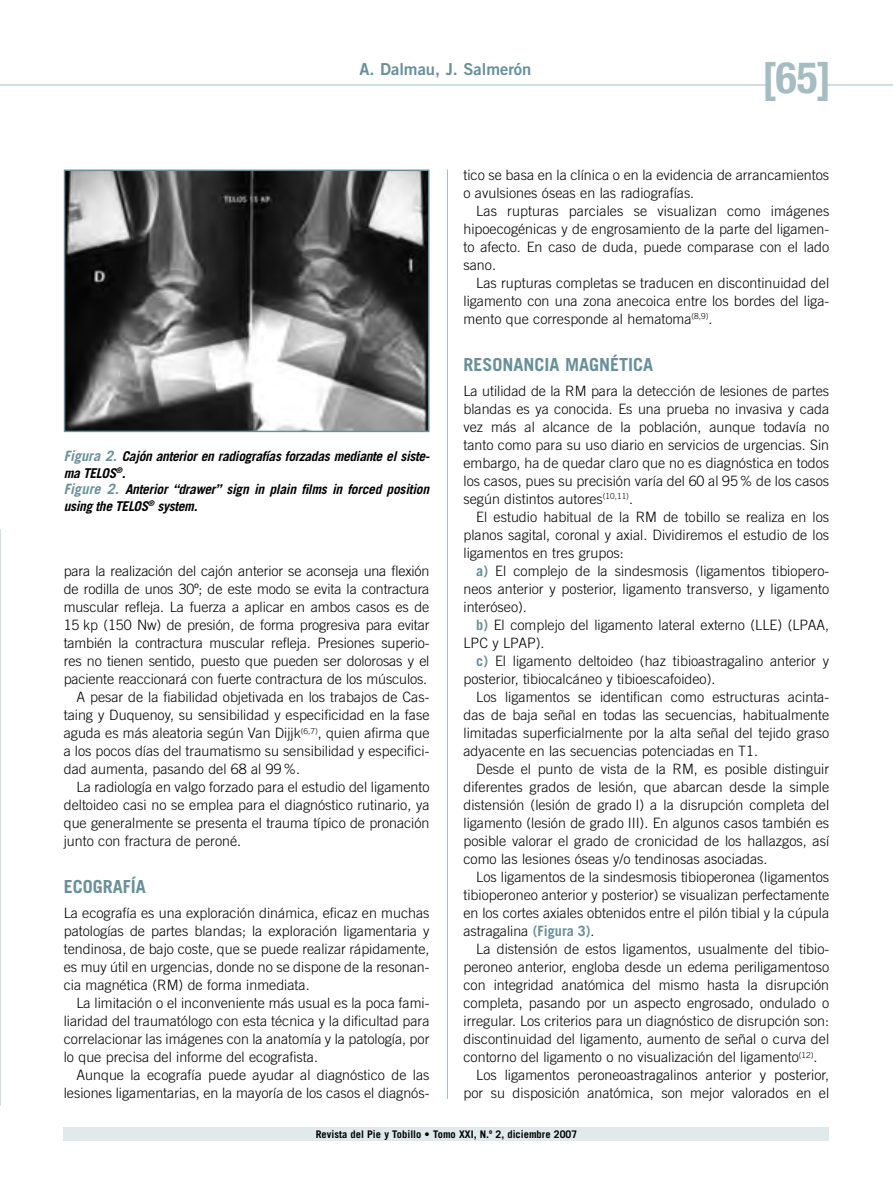
<style>
.page{position:relative;width:893px;height:1191px;background:#fff}
.page>*{position:absolute;margin:0;border:0;box-sizing:border-box;transform-origin:0 0}
._00-00B-Folio_impar{font:700 condensed 43.5px "Helvetica Neue";color:#a4bcc2}
._04_01-Ladillo_1{font:700 18px "Trade Gothic";color:#67909a}
._00_01-Cintillo{font:16.5px "Trade Gothic Bold Two";color:#67909a}
._05_02_Texto_general{font:300 14.25px/18px "Trade Gothic";color:#000;text-align:justify}
._08_01-Pie_de_figura{font:italic 700 13.5px/16.5px "Trade Gothic";letter-spacing:-.025em;color:#000}
.t1{font:700 10.5px "Trade Gothic";color:#000}
.s1{font-size:14.25px;color:#67909a}
.s2{font-weight:700;color:#67909a}
</style>
<div class="page">
<hr style="left:0;top:529px;width:1px;height:577px;background:#a4bcc2">
<hr style="left:826px;top:85px;width:67px;height:1px;background:#a4bcc2">
<div style="left:64px;top:1127px;width:765px;height:13px;background:#e1e9eb"></div>
<hr style="left:0;top:85px;width:767px;height:1px;background:#a4bcc2">
<img style="left:67px;top:173px;width:359px;height:256px">
<div style="left:64px;top:170px;width:365px;height:262px;border:2px solid #67909a"></div>
<hr style="left:447px;top:170px;width:1px;height:928px;background:#a4bcc2">
<p class="_00_01-Cintillo" style="left:359px;top:59px;width:173px">A. Dalmau, J. Salmerón</p>
<p class="_00-00B-Folio_impar" style="left:762px;top:51px;width:71px">[65]</p>
<p class="_08_01-Pie_de_figura" style="left:64px;top:448px;width:366px"><span class="s1">Figura 2.</span> Cajón anterior en radiografías forzadas mediante el siste&shy;ma TELOS<sup>®</sup>.</p>
<p class="_08_01-Pie_de_figura" style="left:64px;top:481px;width:367px"><span class="s1">Figure 2.</span> Anterior “drawer” sign in plain films in forced position using the TELOS<sup>®</sup> system.</p>
<p class="_05_02_Texto_general" style="left:64px;top:562px;width:367px">para la realización del cajón anterior se aconseja una flexión de rodilla de unos 30º; de este modo se evita la contractura muscular refleja. La fuerza a aplicar en ambos casos es de 15 kp (150 Nw) de presión, de forma progresiva para evitar también la contractura muscular refleja. Presiones superio&shy;res no tienen sentido, puesto que pueden ser dolorosas y el paciente reaccionará con fuerte contractura de los músculos.</p>
<p class="_05_02_Texto_general" style="left:64px;top:688px;width:367px;text-indent:13px">A pesar de la fiabilidad objetivada en los trabajos de Cas&shy;taing y Duquenoy, su sensibilidad y especificidad en la fase aguda es más aleatoria según Van Dijjk<sup>(6,7)</sup>, quien afirma que a los pocos días del traumatismo su sensibilidad y especifici&shy;dad aumenta, pasando del 68 al 99 %.</p>
<p class="_05_02_Texto_general" style="left:64px;top:778px;width:367px;text-indent:13px">La radiología en valgo forzado para el estudio del ligamento deltoideo casi no se emplea para el diagnóstico rutinario, ya que generalmente se presenta el trauma típico de pronación junto con fractura de peroné.</p>
<p class="_04_01-Ladillo_1" style="left:64px;top:875px;width:84px">ECOGRAFÍA</p>
<p class="_05_02_Texto_general" style="left:64px;top:904px;width:367px">La ecografía es una exploración dinámica, eficaz en muchas patologías de partes blandas; la exploración ligamentaria y tendinosa, de bajo coste, que se puede realizar rápidamente, es muy útil en urgencias, donde no se dispone de la resonan&shy;cia magnética (RM) de forma inmediata.</p>
<p class="_05_02_Texto_general" style="left:64px;top:994px;width:367px;text-indent:13px">La limitación o el inconveniente más usual es la poca fami&shy;liaridad del traumatólogo con esta técnica y la dificultad para correlacionar las imágenes con la anatomía y la patología, por lo que precisa del informe del ecografista.</p>
<p class="_05_02_Texto_general" style="left:64px;top:1066px;width:367px;text-align:right">Aunque la ecografía puede ayudar al diagnóstico de las lesiones ligamentarias, en la mayoría de los casos el diagnós-</p>
<p class="_05_02_Texto_general" style="left:463px;top:166px;width:367px">tico se basa en la clínica o en la evidencia de arrancamientos o avulsiones óseas en las radiografías.</p>
<p class="_05_02_Texto_general" style="left:463px;top:202px;width:367px;text-indent:13px">Las rupturas parciales se visualizan como imágenes hipoecogénicas y de engrosamiento de la parte del ligamen&shy;to afecto. En caso de duda, puede comparase con el lado sano.</p>
<p class="_05_02_Texto_general" style="left:463px;top:274px;width:367px;text-indent:13px">Las rupturas completas se traducen en discontinuidad del ligamento con una zona anecoica entre los bordes del liga&shy;mento que corresponde al hematoma<sup>(8,9)</sup>.</p>
<p class="_04_01-Ladillo_1" style="left:463px;top:353px;width:191px">RESONANCIA MAGNÉTICA</p>
<p class="_05_02_Texto_general" style="left:463px;top:382px;width:367px">La utilidad de la RM para la detección de lesiones de partes blandas es ya conocida. Es una prueba no invasiva y cada vez más al alcance de la población, aunque todavía no tanto como para su uso diario en servicios de urgencias. Sin embargo, ha de quedar claro que no es diagnóstica en todos los casos, pues su precisión varía del 60 al 95 % de los casos según distintos autores<sup>(10,11)</sup>.</p>
<p class="_05_02_Texto_general" style="left:463px;top:508px;width:367px;text-indent:13px">El estudio habitual de la RM de tobillo se realiza en los planos sagital, coronal y axial. Dividiremos el estudio de los ligamentos en tres grupos:</p>
<p class="_05_02_Texto_general" style="left:463px;top:562px;width:367px;text-indent:13px"><span class="s2">a)</span> El complejo de la sindesmosis (ligamentos tibiopero&shy;neos anterior y posterior, ligamento transverso, y ligamento interóseo).</p>
<p class="_05_02_Texto_general" style="left:463px;top:616px;width:367px;text-indent:13px"><span class="s2">b)</span> El complejo del ligamento lateral externo (LLE) (LPAA,<br>LPC y LPAP).</p>
<p class="_05_02_Texto_general" style="left:463px;top:652px;width:367px;text-indent:13px"><span class="s2">c)</span> El ligamento deltoideo (haz tibioastragalino anterior y posterior, tibiocalcáneo y tibioescafoideo).</p>
<p class="_05_02_Texto_general" style="left:463px;top:688px;width:367px;text-indent:13px">Los ligamentos se identifican como estructuras acinta&shy;das de baja señal en todas las secuencias, habitualmente limitadas superficialmente por la alta señal del tejido graso adyacente en las secuencias potenciadas en T1.</p>
<p class="_05_02_Texto_general" style="left:463px;top:760px;width:367px;text-indent:13px">Desde el punto de vista de la RM, es posible distinguir diferentes grados de lesión, que abarcan desde la simple distensión (lesión de grado I) a la disrupción completa del ligamento (lesión de grado III). En algunos casos también es posible valorar el grado de cronicidad de los hallazgos, así como las lesiones óseas y/o tendinosas asociadas.</p>
<p class="_05_02_Texto_general" style="left:463px;top:868px;width:367px;text-indent:13px">Los ligamentos de la sindesmosis tibioperonea (ligamentos tibioperoneo anterior y posterior) se visualizan perfectamente en los cortes axiales obtenidos entre el pilón tibial y la cúpula astragalina <span class="s2">(Figura 3)</span>.</p>
<p class="_05_02_Texto_general" style="left:463px;top:940px;width:367px;text-indent:13px">La distensión de estos ligamentos, usualmente del tibio&shy;peroneo anterior, engloba desde un edema periligamentoso con integridad anatómica del mismo hasta la disrupción completa, pasando por un aspecto engrosado, ondulado o irregular. Los criterios para un diagnóstico de disrupción son: discontinuidad del ligamento, aumento de señal o curva del contorno del ligamento o no visualización del ligamento<sup>(12)</sup>.</p>
<p class="_05_02_Texto_general" style="left:463px;top:1066px;width:367px;text-align:right">Los ligamentos peroneoastragalinos anterior y posterior, por su disposición anatómica, son mejor valorados en el</p>
<p class="t1" style="left:316px;top:1127px;width:263px">Revista del Pie y Tobillo • Tomo XXI, N.º 2, diciembre 2007</p>
</div>
